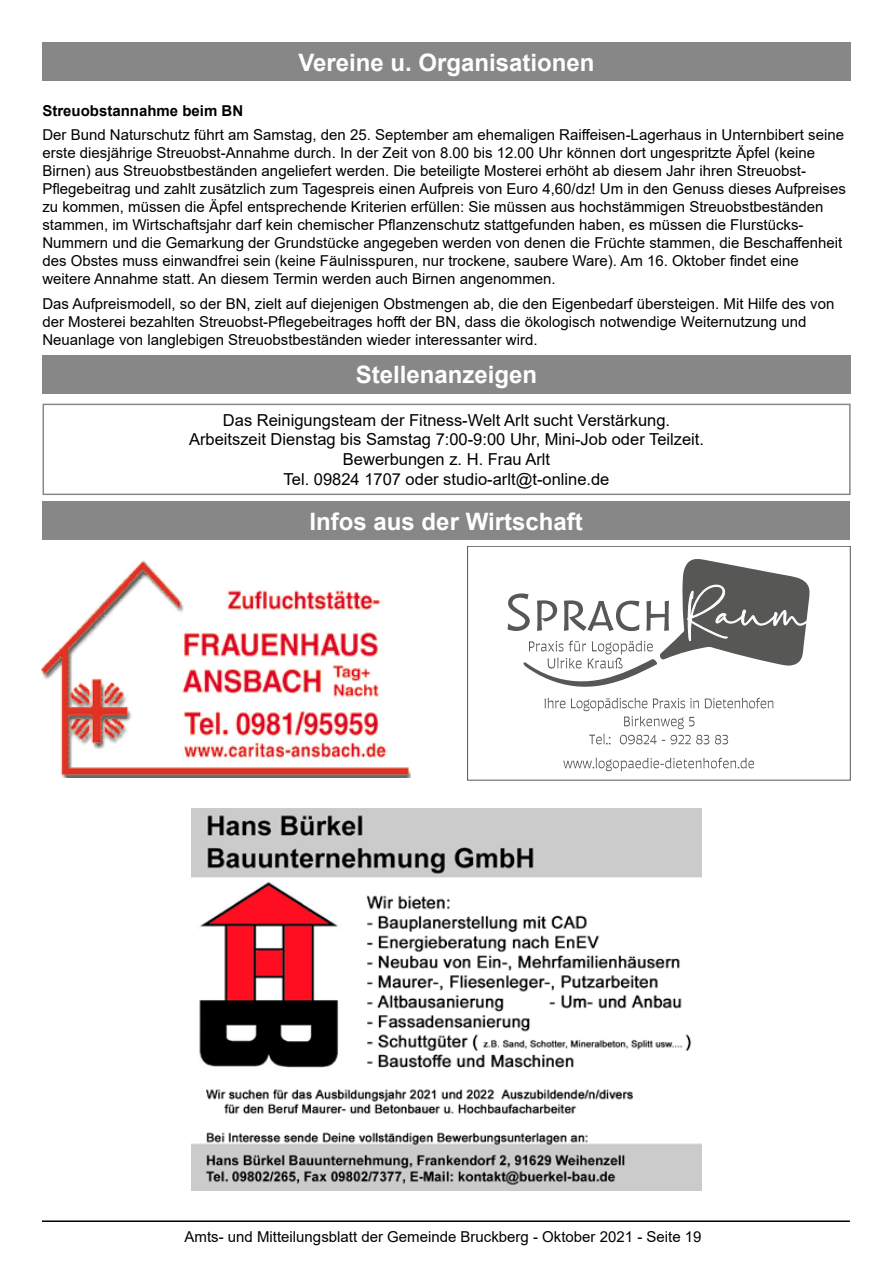
<style>
.page{position:relative;width:893px;height:1263px;background:#fff}
.page>*{position:absolute;margin:0;border:0;box-sizing:border-box;transform-origin:0 0}
.t1{font:700 24px "Arial";color:#fff}
.t2{font:16.5px/19.8px "Arial";color:#000;text-align:center}
.t3{font:15px/18px "Arial";color:#000}
.t4{font:700 15px "Arial";color:#000}
</style>
<div class="page">
<hr style="left:42px;top:1220px;width:808px;height:2px;background:#000">
<div style="left:43px;top:355px;width:808px;height:38px;background:#878787"></div>
<img style="left:191px;top:808px;width:510px;height:383px">
<div style="left:42px;top:43px;width:808px;height:38px;background:#878787"></div>
<div style="left:43px;top:404px;width:808px;height:91px;border:2px solid #878787"></div>
<svg style="left:563px;top:758px;width:191px;height:13px"></svg>
<svg style="left:545px;top:698px;width:228px;height:46px"></svg>
<svg style="left:508px;top:559px;width:302px;height:128px"></svg>
<div style="left:468px;top:546px;width:382px;height:234px;border:1px solid #575756"></div>
<div style="left:43px;top:502px;width:807px;height:38px;background:#878787"></div>
<img style="left:42px;top:561px;width:369px;height:216px">
<h1 class="t1" style="left:298px;top:45px;width:298px">Vereine u. Organisationen</h1>
<p class="t4" style="left:42px;top:100px;width:202px">Streuobstannahme beim BN</p>
<p class="t3" style="left:42px;top:125px;width:805px">Der Bund Naturschutz führt am Samstag, den 25. September am ehemaligen Raiffeisen-Lagerhaus in Unternbibert seine erste diesjährige Streuobst-Annahme durch. In der Zeit von 8.00 bis 12.00 Uhr können dort ungespritzte Äpfel (keine Birnen) aus Streuobstbeständen angeliefert werden. Die beteiligte Mosterei erhöht ab diesem Jahr ihren Streuobst-Pflegebeitrag und zahlt zusätzlich zum Tagespreis einen Aufpreis von Euro 4,60/dz! Um in den Genuss dieses Aufpreises zu kommen, müssen die Äpfel entsprechende Kriterien erfüllen: Sie müssen aus hochstämmigen Streuobstbeständen stammen, im Wirtschaftsjahr darf kein chemischer Pflanzenschutz stattgefunden haben, es müssen die Flurstücks-Nummern und die Gemarkung der Grundstücke angegeben werden von denen die Früchte stammen, die Beschaffenheit des Obstes muss einwandfrei sein (keine Fäulnisspuren, nur trockene, saubere Ware). Am 16. Oktober findet eine weitere Annahme statt. An diesem Termin werden auch Birnen angenommen.</p>
<p class="t3" style="left:42px;top:294px;width:794px">Das Aufpreismodell, so der BN, zielt auf diejenigen Obstmengen ab, die den Eigenbedarf übersteigen. Mit Hilfe des von der Mosterei bezahlten Streuobst-Pflegebeitrages hofft der BN, dass die ökologisch notwendige Weiternutzung und<br>Neuanlage von langlebigen Streuobstbeständen wieder interessanter wird.</p>
<h1 class="t1" style="left:356px;top:358px;width:183px">Stellenanzeigen</h1>
<p class="t2" style="left:189px;top:410px;width:517px">Das Reinigungsteam der Fitness-Welt Arlt sucht Verstärkung.<br>Arbeitszeit Dienstag bis Samstag 7:00-9:00 Uhr, Mini-Job oder Teilzeit.<br>Bewerbungen z. H. Frau Arlt<br>Tel. 09824 1707 oder studio-arlt@t-online.de</p>
<h1 class="t1" style="left:310px;top:504px;width:275px">Infos aus der Wirtschaft</h1>
<p class="t3" style="left:185px;top:1228px;width:518px">Amts- und Mitteilungsblatt der Gemeinde Bruckberg - Oktober 2021 - Seite 19</p>
</div>
